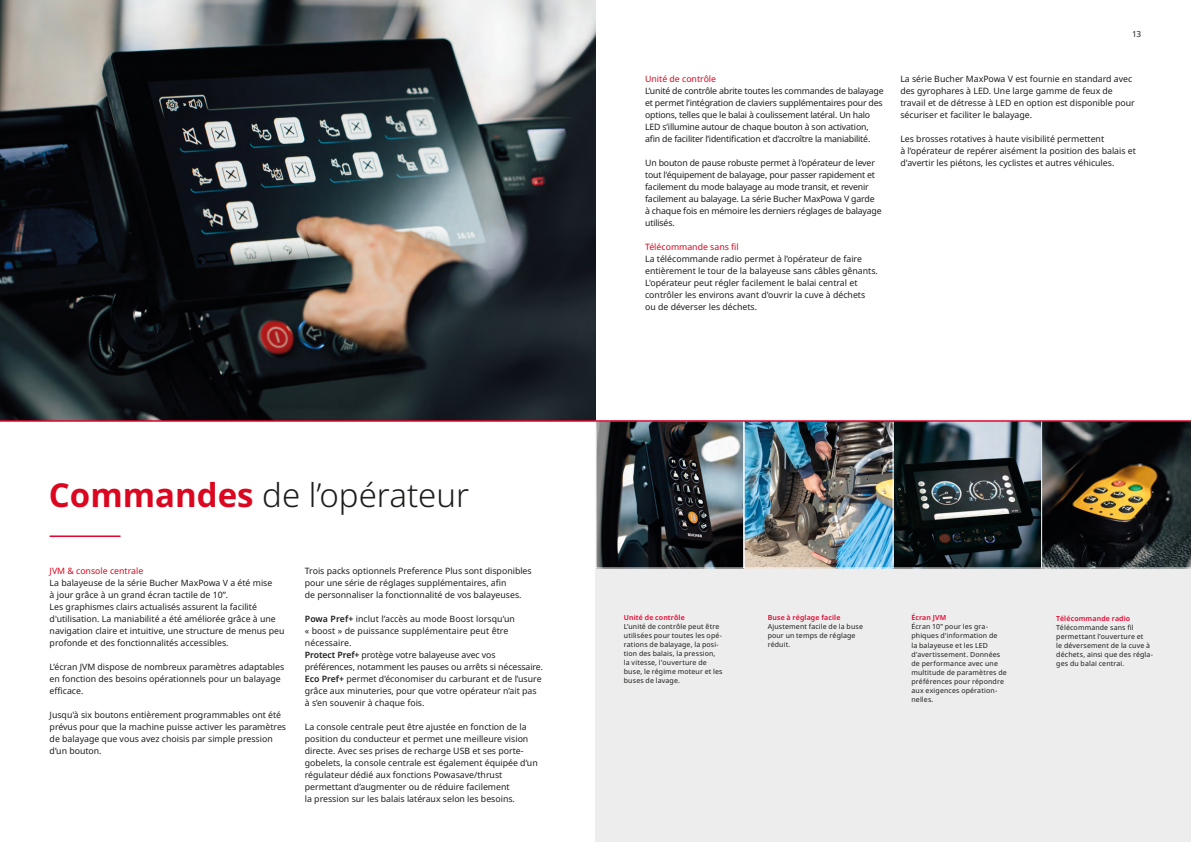
<style>
.page{position:relative;width:1191px;height:842px;background:#fff}
.page>*{position:absolute;margin:0;border:0;box-sizing:border-box;transform-origin:0 0}
.Headline_50_58{font:300 33px "Noto Sans";color:#1d1d1b}
.Bullet_points{font:8.8px/12px "Noto Sans";color:#1d1d1b}
.Bullet_points-2{font:8.8px/12px "Noto Sans";letter-spacing:-.02em;color:#1d1d1b}
.t1{font:8.8px "Noto Sans";color:#db0720}
.t2{font:8.2px "Noto Sans";color:#1d1d1b}
.Text_7_9pt{font:7px/9px "Noto Sans";letter-spacing:.02em;color:#1d1d1b}
.Text_7_9pt-2{font:600 7px "Noto Sans";letter-spacing:.02em;color:#e4042e}
.s1{font-weight:700;color:#db0720}
.s2{font-weight:600}
</style>
<div class="page">
<img style="left:0;top:0;width:595px;height:420px">
<div style="left:595px;top:421px;width:596px;height:421px;background:#ededed"></div>
<img style="left:596px;top:422px;width:595px;height:147px">
<hr style="left:0;top:420px;width:1191px;height:2px;background:#e4042e">
<hr style="left:50px;top:535px;width:70px;height:2px;background:#e4042e">
<p class="Headline_50_58" style="left:49px;top:472px;width:422px"><span class="s1">Commandes</span> de l’opérateur</p>
<p class="t1" style="left:50px;top:565px;width:95px">JVM &amp; console centrale</p>
<p class="Bullet_points" style="left:50px;top:577px;width:236px">La balayeuse de la série Bucher MaxPowa V a été mise<br>à jour grâce à un grand écran tactile de 10”.<br>Les graphismes clairs actualisés assurent la facilité d'utilisation. La maniabilité a été améliorée grâce à une navigation claire et intuitive, une structure de menus peu profonde et des fonctionnalités accessibles.</p>
<p class="Bullet_points" style="left:50px;top:661px;width:236px">L’écran JVM dispose de nombreux paramètres adaptables en fonction des besoins opérationnels pour un balayage efficace.</p>
<p class="Bullet_points" style="left:50px;top:709px;width:238px">Jusqu'à six boutons entièrement programmables ont été prévus pour que la machine puisse activer les paramètres de balayage que vous avez choisis par simple pression d’un bouton.</p>
<p class="Bullet_points" style="left:305px;top:565px;width:228px">Trois packs optionnels Preference Plus sont disponibles pour une série de réglages supplémentaires, afin<br>de personnaliser la fonctionnalité de vos balayeuses.</p>
<p class="Bullet_points" style="left:305px;top:613px;width:212px"><span class="s2">Powa Pref+</span> inclut l’accès au mode Boost lorsqu’un « boost » de puissance supplémentaire peut être nécessaire.</p>
<p class="Bullet_points" style="left:305px;top:649px;width:240px"><span class="s2">Protect Pref+</span> protège votre balayeuse avec vos préférences, notamment les pauses ou arrêts si nécessaire.</p>
<p class="Bullet_points" style="left:305px;top:673px;width:238px"><span class="s2">Eco Pref+</span> permet d’économiser du carburant et de l’usure grâce aux minuteries, pour que votre opérateur n’ait pas à s’en souvenir à chaque fois.</p>
<p class="Bullet_points" style="left:305px;top:721px;width:234px">La console centrale peut être ajustée en fonction de la position du conducteur et permet une meilleure vision directe. Avec ses prises de recharge USB et ses porte&shy;gobelets, la console centrale est également équipée d’un régulateur dédié aux fonctions Powasave/thrust permettant d’augmenter ou de réduire facilement<br>la pression sur les balais latéraux selon les besoins.</p>
<p class="t1" style="left:645px;top:73px;width:73px">Unité de contrôle</p>
<p class="Bullet_points-2" style="left:645px;top:85px;width:240px">L’unité de contrôle abrite toutes les commandes de balayage et permet l’intégration de claviers supplémentaires pour des options, telles que le balai à coulissement latéral. Un halo LED s’illumine autour de chaque bouton à son activation, afin de faciliter l’identification et d’accroître la maniabilité.</p>
<p class="Bullet_points-2" style="left:645px;top:157px;width:238px">Un bouton de pause robuste permet à l'opérateur de lever tout l'équipement de balayage, pour passer rapidement et facilement du mode balayage au mode transit, et revenir facilement au balayage. La série Bucher MaxPowa V garde<br>à chaque fois en mémoire les derniers réglages de balayage utilisés.</p>
<p class="t1" style="left:645px;top:241px;width:95px">Télécommande sans fil</p>
<p class="Bullet_points" style="left:645px;top:253px;width:234px">La télécommande radio permet à l’opérateur de faire entièrement le tour de la balayeuse sans câbles gênants.<br>L'opérateur peut régler facilement le balai central et contrôler les environs avant d'ouvrir la cuve à déchets ou de déverser les déchets.</p>
<p class="t2" style="left:1132px;top:28px;width:11px">13</p>
<p class="Bullet_points" style="left:900px;top:73px;width:236px">La série Bucher MaxPowa V est fournie en standard avec des gyrophares à LED. Une large gamme de feux de travail et de détresse à LED en option est disponible pour sécuriser et faciliter le balayage.</p>
<p class="Bullet_points" style="left:900px;top:133px;width:237px">Les brosses rotatives à haute visibilité permettent<br>à l’opérateur de repérer aisément la position des balais et d'avertir les piétons, les cyclistes et autres véhicules.</p>
<p class="Text_7_9pt-2" style="left:624px;top:613px;width:62px">Unité de contrôle</p>
<p class="Text_7_9pt" style="left:624px;top:623px;width:100px">L’unité de contrôle peut être utilisées pour toutes les opé&shy;rations de balayage, la posi&shy;tion des balais, la pression, la vitesse, l’ouverture de buse, le régime moteur et les buses de lavage.</p>
<p class="Text_7_9pt-2" style="left:767px;top:613px;width:74px">Buse à réglage facile</p>
<p class="Text_7_9pt" style="left:767px;top:623px;width:97px">Ajustement facile de la buse pour un temps de réglage réduit.</p>
<p class="Text_7_9pt-2" style="left:911px;top:613px;width:36px">Écran JVM</p>
<p class="Text_7_9pt" style="left:911px;top:623px;width:97px">Écran 10” pour les gra&shy;phiques d’information de<br>la balayeuse et les LED d’avertissement. Données de performance avec une multitude de paramètres de préférences pour répondre aux exigences opération&shy;nelles.</p>
<p class="Text_7_9pt-2" style="left:1056px;top:613px;width:75px">Télécommande radio</p>
<p class="Text_7_9pt" style="left:1056px;top:623px;width:98px">Télécommande sans fil permettant l’ouverture et<br>le déversement de la cuve à déchets, ainsi que des régla&shy;ges du balai centrai.</p>
</div>
